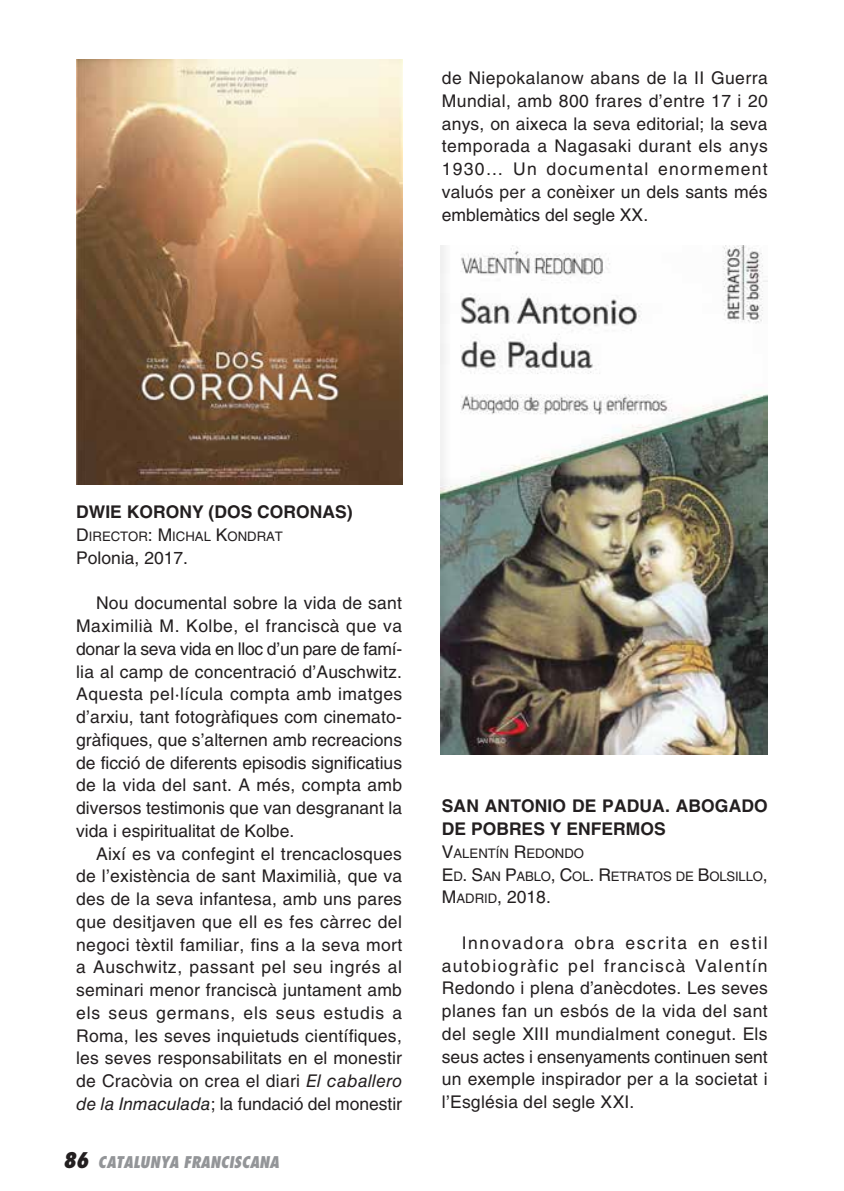
<style>
.page{position:relative;width:844px;height:1191px;background:#fff}
.page>*{position:absolute;margin:0;border:0;box-sizing:border-box;transform-origin:0 0}
.t1{font:17.5px/22.8px "Helvetica LT Std";color:#231f20;text-align:justify}
.t2{font:700 17.5px/22.8px "Helvetica LT Std";color:#231f20}
.t3{font:17.5px "Helvetica LT Std";color:#231f20}
.t4{font:italic 800 condensed 15.75px "Futura Std";color:#939598}
.t5{font:13.12px/22.8px "Helvetica LT Std";color:#231f20}
.s1{font-size:17.5px}
.s2{font-style:italic}
.s3{font-size:21px;color:#231f20}
.s4{font-size:13.12px}
</style>
<div class="page">
<img style="left:76px;top:60px;width:326px;height:424px">
<img style="left:440px;top:245px;width:327px;height:509px">
<p class="t1" style="left:441px;top:66px;width:327px">de Niepokalanow abans de la II Guerra Mundial, amb 800 frares d’entre 17 i 20 anys, on aixeca la seva editorial; la seva temporada a Nagasaki durant els anys 1930… Un documental enormement valuós per a conèixer un dels sants més emblemàtics del segle XX.</p>
<p class="t2" style="left:76px;top:500px;width:278px">DWIE KORONY (DOS CORONAS)</p>
<p class="t5" style="left:76px;top:525px;width:208px"><span class="s1">D</span>IRECTOR<span class="s1">: M</span> ICHAL <span class="s1">K</span>ONDRAT</p>
<p class="t1" style="left:76px;top:546px;width:113px">Polonia, 2017.</p>
<p class="t1" style="left:76px;top:591px;width:327px;text-indent:20px">Nou documental sobre la vida de sant Maximilià M. Kolbe, el franciscà que va donar la seva vida en lloc d’un pare de famí&shy;lia al camp de concentració d’Auschwitz.<br>Aquesta pel·lícula compta amb imatges d’arxiu, tant fotogràfiques com cinemato&shy;gràfiques, que s’alternen amb recreacions de ficció de diferents episodis significatius de la vida del sant. A més, compta amb diversos testimonis que van desgranant la vida i espiritualitat de Kolbe.</p>
<p class="t1" style="left:76px;top:842px;width:327px;text-indent:20px">Així es va confegint el trencaclosques de l’existència de sant Maximilià, que va des de la seva infantesa, amb uns pares que desitjaven que ell es fes càrrec del negoci tèxtil familiar, fins a la seva mort a Auschwitz, passant pel seu ingrés al seminari menor franciscà juntament amb els seus germans, els seus estudis a Roma, les seves inquietuds científiques, les seves responsabilitats en el monestir de Cracòvia on crea el diari <span class="s2">El caballero de la Inmaculada</span>; la fundació del monestir</p>
<p class="t4" style="left:63px;top:1152px;width:217px"><span class="s3">86</span> CATALUNYA FRANCISCANA</p>
<p class="t2" style="left:441px;top:794px;width:327px">SAN ANTONIO DE PADUA. ABOGADO<br>DE POBRES Y ENFERMOS</p>
<p class="t5" style="left:441px;top:842px;width:327px"><span class="s1">V</span>ALENTÍN <span class="s1">R</span> EDONDO<br><span class="s1">E</span> D<span class="s1">. S</span>AN <span class="s1">P</span>ABLO<span class="s1">, C</span>OL<span class="s1">. R</span> ETRATOS DE <span class="s1">B</span>OLSILLO<span class="s1">,</span></p>
<p class="t3" style="left:441px;top:887px;width:110px">M<span class="s4">ADRID</span>, 2018.</p>
<p class="t1" style="left:441px;top:931px;width:327px;text-indent:20px">Innovadora obra escrita en estil autobiogràfic pel franciscà Valentín Redondo i plena d’anècdotes. Les seves planes fan un esbós de la vida del sant del segle XIII mundialment conegut. Els seus actes i ensenyaments continuen sent un exemple inspirador per a la societat i l’Església del segle XXI.</p>
</div>
